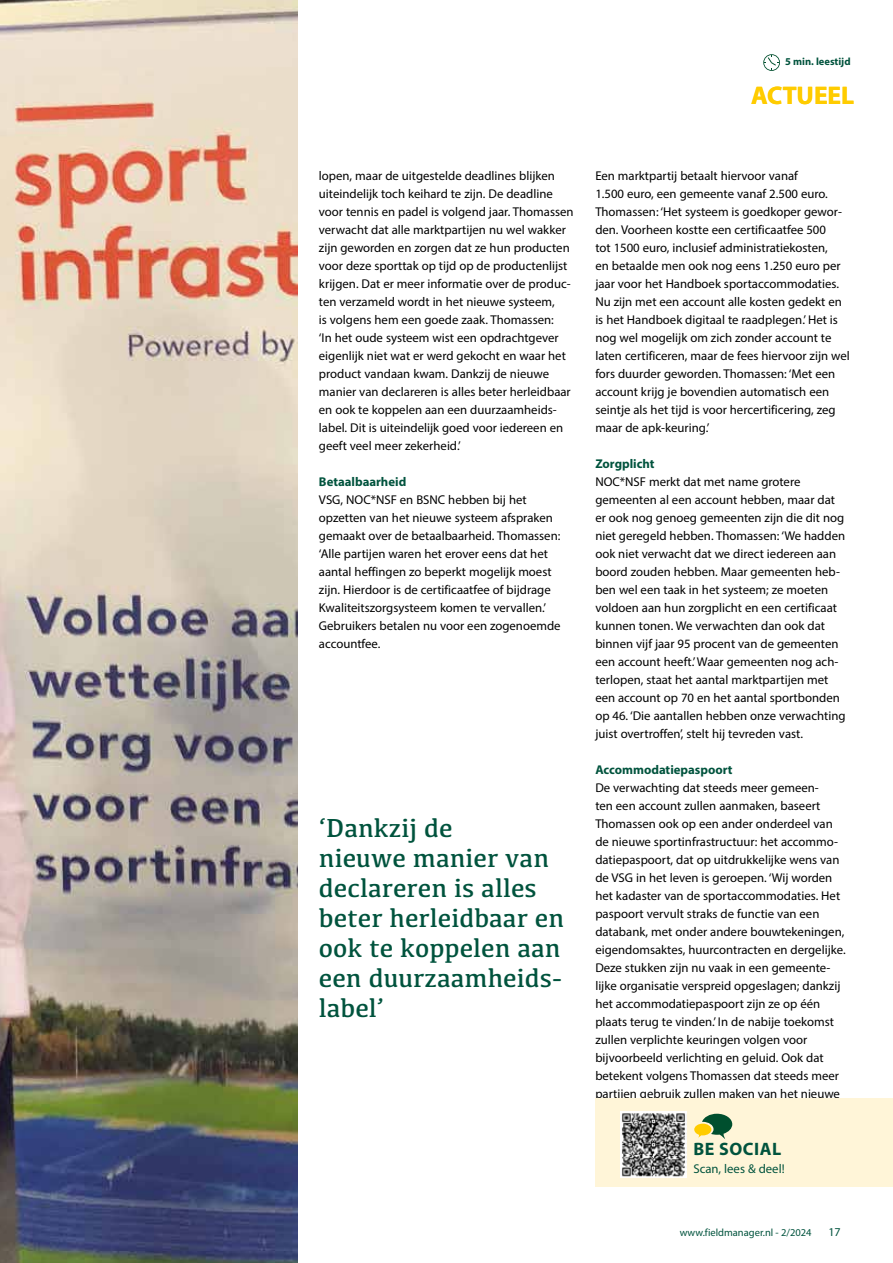
<style>
.page{position:relative;width:893px;height:1263px;background:#fff}
.page>*{position:absolute;margin:0;border:0;box-sizing:border-box;transform-origin:0 0}
.t1{font:27px/30px "Kefa";color:#00533d}
.t2{font:700 25.5px "Myriad Pro";color:#fc0}
.t3{font:700 18px "Myriad Pro";letter-spacing:.03em;color:#00533d}
.t4{font:12.75px/18px "Myriad Pro";color:#000}
.t5{font:700 12.75px "Myriad Pro";color:#00533d}
.t6{font:12.75px "Myriad Pro";color:#00533d}
.t7{font:12px "Myriad Pro";color:#00533d}
.t8{font:10.5px "Myriad Pro";color:#00533d}
.t9{font:700 10.5px "Myriad Pro";color:#00533d}
</style>
<div class="page">
<svg style="left:763px;top:54px;width:17px;height:17px"></svg>
<div style="left:595px;top:1098px;width:298px;height:89px;background:#fff5d8"></div>
<img style="left:621px;top:1111px;width:65px;height:66px">
<svg style="left:694px;top:1114px;width:38px;height:25px"></svg>
<img style="left:0;top:0;width:298px;height:1263px">
<p class="t9" style="left:785px;top:55px;width:67px">5 min. leestijd</p>
<h2 class="t2" style="left:751px;top:79px;width:105px">ACTUEEL</h2>
<p class="t4" style="left:319px;top:167px;width:256px">lopen, maar de uitgestelde deadlines blijken uiteindelijk toch keihard te zijn. De deadline voor tennis en padel is volgend jaar. Thomassen verwacht dat alle marktpartijen nu wel wakker zijn geworden en zorgen dat ze hun producten voor deze sporttak op tijd op de productenlijst krijgen. Dat er meer informatie over de produc&shy;ten verzameld wordt in het nieuwe systeem,<br>is volgens hem een goede zaak. Thomassen:<br>‘In het oude systeem wist een opdrachtgever eigenlijk niet wat er werd gekocht en waar het product vandaan kwam. Dankzij de nieuwe manier van declareren is alles beter herleidbaar en ook te koppelen aan een duurzaamheids&shy;label. Dit is uiteindelijk goed voor iedereen en geeft veel meer zekerheid.’</p>
<p class="t5" style="left:319px;top:473px;width:89px">Betaalbaarheid</p>
<p class="t4" style="left:319px;top:491px;width:243px">VSG, NOC*NSF en BSNC hebben bij het opzetten van het nieuwe systeem afspraken gemaakt over de betaalbaarheid. Thomassen: ‘Alle partijen waren het erover eens dat het aantal heffingen zo beperkt mogelijk moest zijn. Hierdoor is de certificaatfee of bijdrage Kwaliteitszorgsysteem komen te vervallen.’ Gebruikers betalen nu voor een zogenoemde accountfee.</p>
<h1 class="t1" style="left:319px;top:812px;width:247px">‘Dankzij de<br>nieuwe manier van declareren is alles beter herleidbaar en ook te koppelen aan een duurzaamheids&shy;label’</h1>
<p class="t4" style="left:595px;top:167px;width:256px">Een marktpartij betaalt hiervoor vanaf<br>1.500 euro, een gemeente vanaf 2.500 euro.<br>Thomassen: ‘Het systeem is goedkoper gewor&shy;den. Voorheen kostte een certificaatfee 500<br>tot 1500 euro, inclusief administratiekosten,<br>en betaalde men ook nog eens 1.250 euro per jaar voor het Handboek sportaccommodaties.<br>Nu zijn met een account alle kosten gedekt en is het Handboek digitaal te raadplegen.’ Het is nog wel mogelijk om zich zonder account te laten certificeren, maar de fees hiervoor zijn wel fors duurder geworden. Thomassen: ‘Met een account krijg je bovendien automatisch een seintje als het tijd is voor hercertificering, zeg maar de apk-keuring.’</p>
<p class="t5" style="left:595px;top:456px;width:61px">Zorgplicht</p>
<p class="t4" style="left:595px;top:473px;width:252px">NOC*NSF merkt dat met name grotere gemeenten al een account hebben, maar dat er ook nog genoeg gemeenten zijn die dit nog niet geregeld hebben. Thomassen: ‘We hadden ook niet verwacht dat we direct iedereen aan boord zouden hebben. Maar gemeenten heb&shy;ben wel een taak in het systeem; ze moeten voldoen aan hun zorgplicht en een certificaat kunnen tonen. We verwachten dan ook dat binnen vijf jaar 95 procent van de gemeenten een account heeft.’ Waar gemeenten nog ach&shy;terlopen, staat het aantal marktpartijen met een account op 70 en het aantal sportbonden op 46. ‘Die aantallen hebben onze verwachting juist overtroffen’, stelt hij tevreden vast.</p>
<p class="t5" style="left:595px;top:762px;width:139px">Accommodatiepaspoort</p>
<p class="t4" style="left:595px;top:779px;width:252px">De verwachting dat steeds meer gemeen-<br>ten een account zullen aanmaken, baseert Thomassen ook op een ander onderdeel van de nieuwe sportinfrastructuur: het accommo&shy;datiepaspoort, dat op uitdrukkelijke wens van de VSG in het leven is geroepen. ‘Wij worden het kadaster van de sportaccommodaties. Het paspoort vervult straks de functie van een databank, met onder andere bouwtekeningen, eigendomsaktes, huurcontracten en dergelijke.<br>Deze stukken zijn nu vaak in een gemeente&shy;lijke organisatie verspreid opgeslagen; dankzij het accommodatiepaspoort zijn ze op één plaats terug te vinden.’ In de nabije toekomst zullen verplichte keuringen volgen voor bijvoorbeeld verlichting en geluid. Ook dat betekent volgens Thomassen dat steeds meer partijen gebruik zullen maken van het nieuwe</p>
<h3 class="t3" style="left:693px;top:1137px;width:89px">BE SOCIAL</h3>
<p class="t6" style="left:693px;top:1161px;width:93px">Scan, lees &amp; deel!</p>
<p class="t8" style="left:680px;top:1226px;width:133px">www.fieldmanager.nl - 2/2024</p>
<p class="t7" style="left:828px;top:1224px;width:14px">17</p>
</div>
